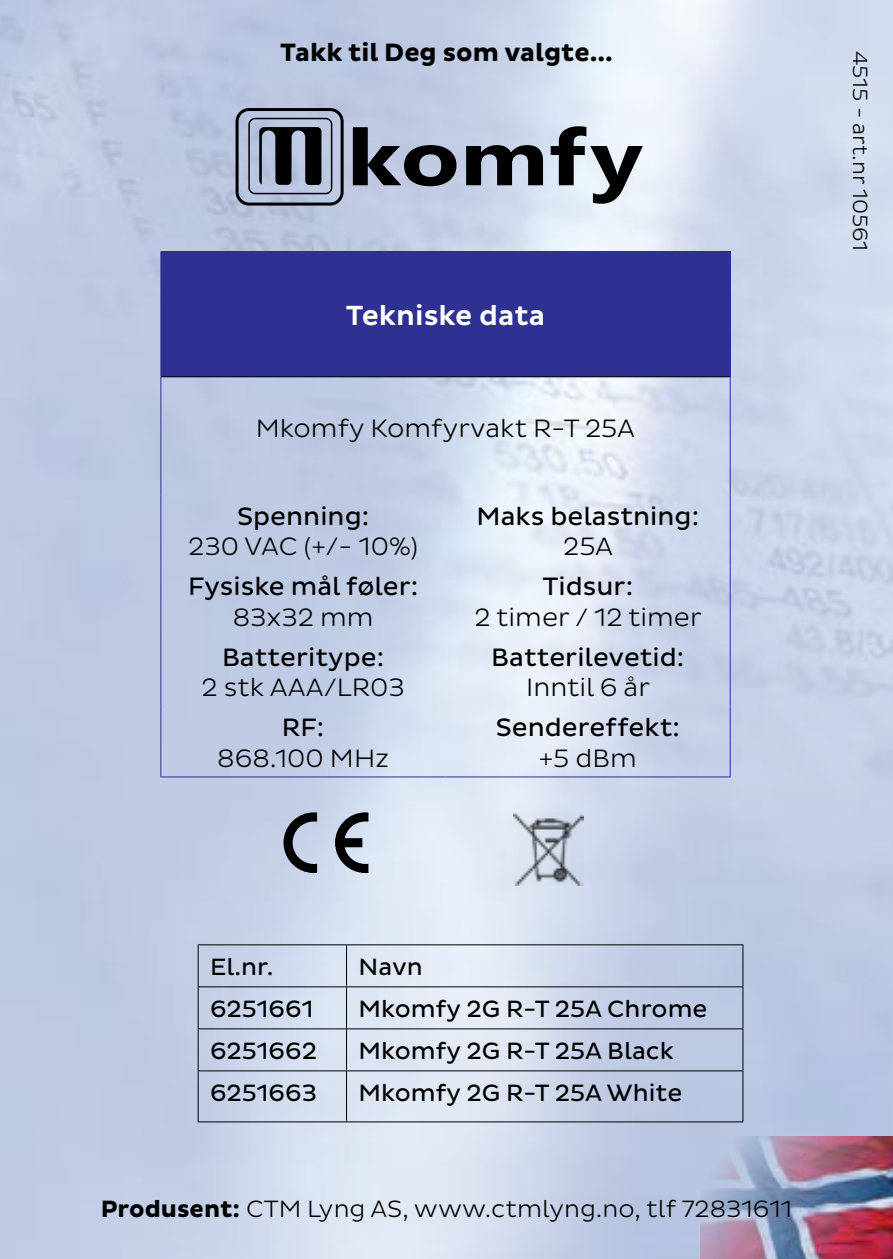
<style>
.page{position:relative;width:893px;height:1259px;background:#fff}
.page>*{position:absolute;margin:0;border:0;box-sizing:border-box;transform-origin:0 0}
.t1{font:500 28.2px "Pluto Sans";color:#fff}
.t2{font:300 25.5px "Pluto Sans";color:#000}
.t3{font:25.5px "Pluto Sans";color:#000}
.t4{font:700 25.5px "Pluto Sans";color:#000}
.t5{font:24px "Pluto Sans";color:#000}
.t6{font:300 24px "Pluto Sans";color:#000}
.t7{font:300 21px "Pluto Sans";color:#000}
.s1{font-weight:700}
</style>
<div class="page">
<img style="left:0;top:0;width:893px;height:1259px">
<img style="left:700px;top:1137px;width:193px;height:122px">
<svg style="left:236px;top:108px;width:108px;height:97px;background:#7a8294"></svg>
<svg style="left:353px;top:127px;width:103px;height:59px;background:#656b79"></svg>
<svg style="left:466px;top:145px;width:77px;height:40px;background:#484c53"></svg>
<svg style="left:551px;top:126px;width:92px;height:78px;background:#979da3"></svg>
<svg style="left:335px;top:812px;width:33px;height:61px;background:#70767f"></svg>
<svg style="left:283px;top:812px;width:34px;height:61px;background:#7a818f"></svg>
<img style="left:514px;top:812px;width:70px;height:73px">
<hr style="left:198px;top:944px;width:149px;height:1px;background:#000">
<hr style="left:198px;top:945px;width:1px;height:41px;background:#000">
<hr style="left:347px;top:944px;width:396px;height:1px;background:#000">
<hr style="left:346px;top:945px;width:1px;height:41px;background:#000">
<hr style="left:742px;top:945px;width:1px;height:41px;background:#000">
<hr style="left:198px;top:986px;width:149px;height:1px;background:#000">
<hr style="left:198px;top:987px;width:1px;height:41px;background:#000">
<hr style="left:347px;top:986px;width:396px;height:1px;background:#000">
<hr style="left:346px;top:987px;width:1px;height:41px;background:#000">
<hr style="left:742px;top:987px;width:1px;height:41px;background:#000">
<hr style="left:198px;top:1028px;width:149px;height:1px;background:#000">
<hr style="left:198px;top:1029px;width:1px;height:41px;background:#000">
<hr style="left:347px;top:1028px;width:396px;height:1px;background:#000">
<hr style="left:346px;top:1029px;width:1px;height:41px;background:#000">
<hr style="left:742px;top:1029px;width:1px;height:41px;background:#000">
<hr style="left:198px;top:1070px;width:149px;height:1px;background:#000">
<hr style="left:198px;top:1071px;width:1px;height:50px;background:#000">
<hr style="left:347px;top:1070px;width:396px;height:1px;background:#000">
<hr style="left:346px;top:1071px;width:1px;height:50px;background:#000">
<hr style="left:742px;top:1071px;width:1px;height:50px;background:#000">
<hr style="left:198px;top:1121px;width:149px;height:1px;background:#000">
<hr style="left:347px;top:1121px;width:396px;height:1px;background:#000">
<div style="left:161px;top:252px;width:569px;height:125px;background:#2e3192"></div>
<hr style="left:161px;top:251px;width:284px;height:1px;background:#2e3192">
<hr style="left:160px;top:252px;width:1px;height:125px;background:#2e3192">
<hr style="left:445px;top:251px;width:285px;height:1px;background:#2e3192">
<hr style="left:730px;top:252px;width:1px;height:125px;background:#2e3192">
<hr style="left:161px;top:376px;width:284px;height:1px;background:#000">
<hr style="left:445px;top:376px;width:285px;height:1px;background:#000">
<hr style="left:160px;top:377px;width:1px;height:118px;background:#2e3192">
<hr style="left:730px;top:377px;width:1px;height:118px;background:#2e3192">
<hr style="left:160px;top:495px;width:1px;height:70px;background:#2e3192">
<hr style="left:730px;top:495px;width:1px;height:70px;background:#2e3192">
<hr style="left:160px;top:565px;width:1px;height:71px;background:#2e3192">
<hr style="left:730px;top:565px;width:1px;height:71px;background:#2e3192">
<hr style="left:160px;top:636px;width:1px;height:70px;background:#2e3192">
<hr style="left:730px;top:636px;width:1px;height:70px;background:#2e3192">
<hr style="left:160px;top:706px;width:1px;height:70px;background:#2e3192">
<hr style="left:730px;top:706px;width:1px;height:70px;background:#2e3192">
<hr style="left:161px;top:776px;width:284px;height:1px;background:#2e3192">
<hr style="left:445px;top:776px;width:285px;height:1px;background:#2e3192">
<p class="t4" style="left:280px;top:37px;width:334px">Takk til Deg som valgte...</p>
<p class="t1" style="left:346px;top:299px;width:201px">Tekniske data</p>
<p class="t2" style="left:256px;top:414px;width:381px">Mkomfy Komfyrvakt R-T 25A</p>
<p class="t3" style="left:237px;top:501px;width:134px">Spenning:</p>
<p class="t2" style="left:188px;top:532px;width:232px">230 VAC (+/- 10%)</p>
<p class="t3" style="left:188px;top:572px;width:232px">Fysiske mål føler:</p>
<p class="t2" style="left:233px;top:603px;width:142px">83x32 mm</p>
<p class="t3" style="left:222px;top:642px;width:164px">Batteritype:</p>
<p class="t2" style="left:202px;top:673px;width:205px">2 stk AAA/LR03</p>
<p class="t3" style="left:282px;top:713px;width:44px">RF:</p>
<p class="t2" style="left:217px;top:743px;width:173px">868.100 MHz</p>
<p class="t3" style="left:477px;top:501px;width:224px">Maks belastning:</p>
<p class="t2" style="left:563px;top:532px;width:52px">25A</p>
<p class="t3" style="left:542px;top:572px;width:92px">Tidsur:</p>
<p class="t2" style="left:474px;top:603px;width:229px">2 timer / 12 timer</p>
<p class="t3" style="left:491px;top:642px;width:195px">Batterilevetid:</p>
<p class="t2" style="left:526px;top:673px;width:126px">Inntil 6 år</p>
<p class="t3" style="left:496px;top:713px;width:186px">Sendereffekt:</p>
<p class="t2" style="left:539px;top:743px;width:100px">+5 dBm</p>
<p class="t7" style="left:872px;top:50px;width:202px;rotate:90deg">4515 - art.nr 10561</p>
<p class="t5" style="left:210px;top:953px;width:65px">El.nr.</p>
<p class="t5" style="left:359px;top:953px;width:66px">Navn</p>
<p class="t5" style="left:210px;top:995px;width:105px">6251661</p>
<p class="t5" style="left:359px;top:995px;width:350px">Mkomfy 2G R-T 25A Chrome</p>
<p class="t5" style="left:210px;top:1037px;width:108px">6251662</p>
<p class="t5" style="left:359px;top:1037px;width:317px">Mkomfy 2G R-T 25A Black</p>
<p class="t5" style="left:210px;top:1079px;width:108px">6251663</p>
<p class="t5" style="left:359px;top:1079px;width:325px">Mkomfy 2G R-T 25A White</p>
<p class="t6" style="left:101px;top:1195px;width:693px"><span class="s1">Produsent:</span> CTM Lyng AS, www.ctmlyng.no, tlf 72831611</p>
</div>
